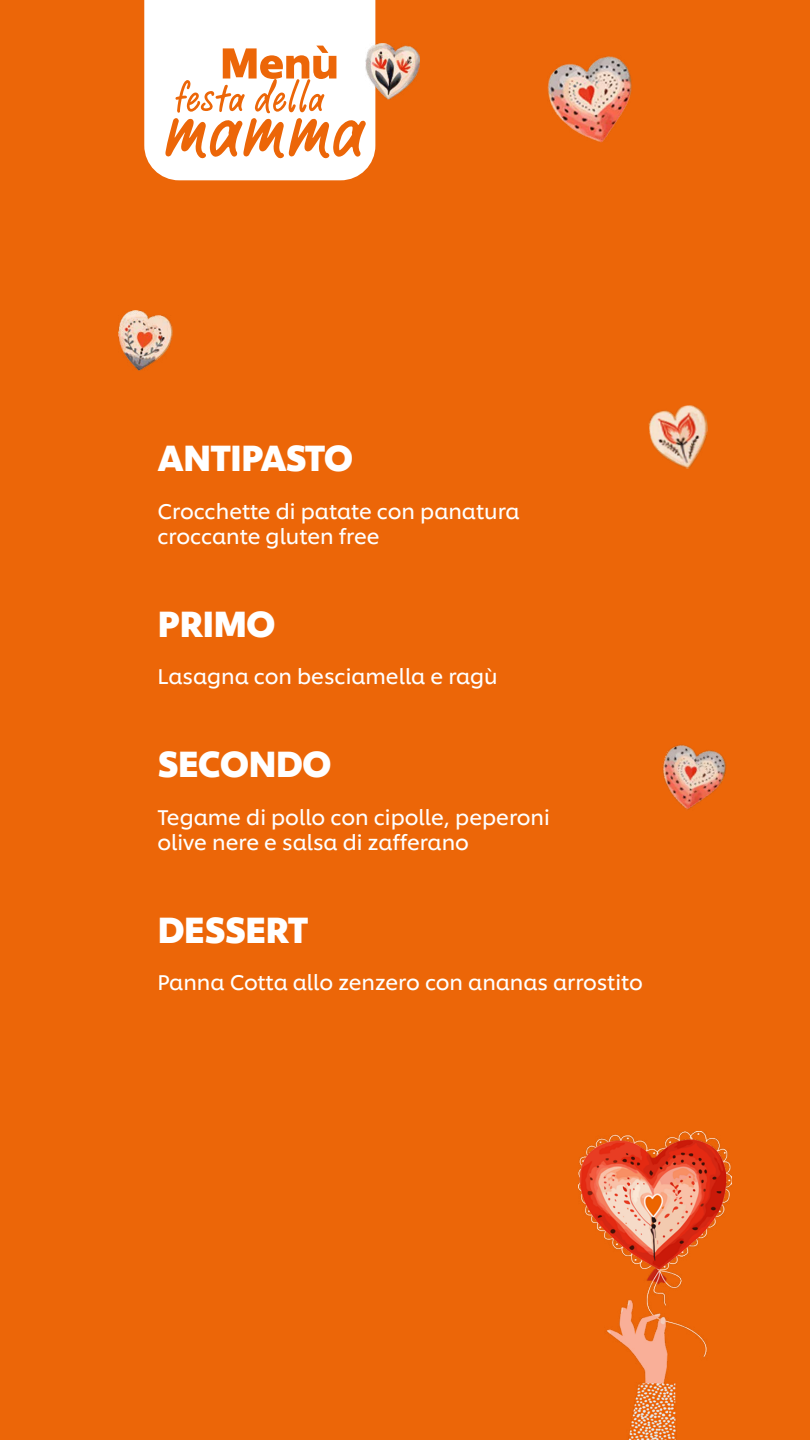
<style>
.page{position:relative;width:810px;height:1440px;background:#ec6608}
.page>*{position:absolute;margin:0;border:0;box-sizing:border-box;transform-origin:0 0}
.t1{font:110.1px "Chefs Hand";color:#ec6608}
.t2{font:52.12px "Chefs Hand";color:#ec6608}
.t3{font:700 36px "Unilever Shilling";letter-spacing:-.025em;color:#fff}
.t4{font:21px/25.2px "Unilever Shilling";color:#fff}
</style>
<div class="page">
<img style="left:548px;top:56px;width:84px;height:87px">
<img style="left:662px;top:744px;width:64px;height:66px">
<svg style="left:144px;top:0;width:231px;height:180px;background:#fdf5ef"></svg>
<img style="left:365px;top:43px;width:54px;height:56px">
<img style="left:119px;top:310px;width:53px;height:60px">
<img style="left:648px;top:405px;width:60px;height:64px">
<img style="left:578px;top:1132px;width:153px;height:308px">
<h2 class="t2" style="left:174px;top:71px;width:152px">festa della</h2>
<h1 class="t1" style="left:164px;top:72px;width:203px">mamma</h1>
<h3 class="t3" style="left:158px;top:429px;width:197px">ANTIPASTO</h3>
<p class="t4" style="left:158px;top:497px;width:363px">Crocchette di patate con panatura croccante gluten free</p>
<h3 class="t3" style="left:158px;top:595px;width:120px">PRIMO</h3>
<p class="t4" style="left:158px;top:662px;width:342px">Lasagna con besciamella e ragù</p>
<h3 class="t3" style="left:158px;top:735px;width:176px">SECONDO</h3>
<p class="t4" style="left:158px;top:803px;width:394px">Tegame di pollo con cipolle, peperoni olive nere e salsa di zafferano</p>
<h3 class="t3" style="left:158px;top:901px;width:153px">DESSERT</h3>
<p class="t4" style="left:158px;top:968px;width:487px">Panna Cotta allo zenzero con ananas arrostito</p>
</div>
